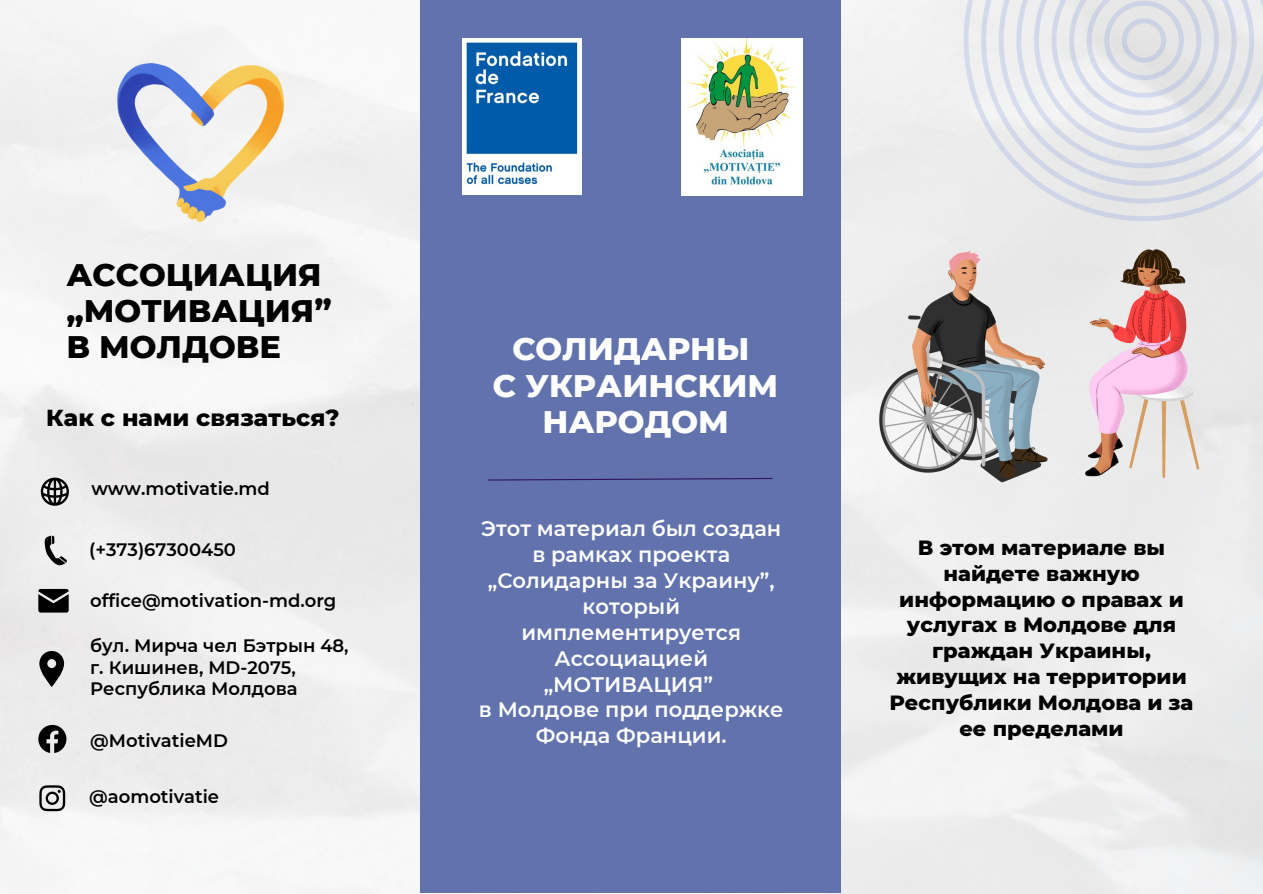
<style>
.page{position:relative;width:1263px;height:894px;background:#fff}
.page>*{position:absolute;margin:0;border:0;box-sizing:border-box;transform-origin:0 0}
.t1{font:800 31.8px/36px "Montserrat";color:#000}
.t2{font:800 31.8px/36.3px "Montserrat";color:#fff;text-align:center}
.t3{font:800 23.55px "Montserrat";color:#000}
.t4{font:600 21px/25.8px "Montserrat";color:#fff;text-align:center}
.t5{font:800 21px/25.8px "Montserrat";color:#000;text-align:center}
.t6{font:600 18px/21.3px "Montserrat";color:#000}
</style>
<div class="page">
<img style="left:0;top:0;width:1263px;height:893px">
<div style="left:420px;top:0;width:421px;height:892px;background:#6172ad"></div>
<svg style="left:963px;top:0;width:300px;height:221px;fill:#e7e8ea"></svg>
<svg style="left:488px;top:478px;width:285px;height:3px"></svg>
<svg style="left:45px;top:535px;width:22px;height:30px"></svg>
<svg style="left:38px;top:588px;width:31px;height:24px"></svg>
<svg style="left:39px;top:650px;width:25px;height:36px"></svg>
<svg style="left:39px;top:785px;width:26px;height:26px"></svg>
<svg style="left:38px;top:724px;width:28px;height:28px"></svg>
<svg style="left:41px;top:477px;width:28px;height:28px"></svg>
<img style="left:462px;top:39px;width:119px;height:155px">
<img style="left:682px;top:39px;width:120px;height:156px">
<img style="left:879px;top:252px;width:169px;height:232px">
<img style="left:1086px;top:249px;width:155px;height:228px">
<img style="left:118px;top:63px;width:166px;height:159px">
<p class="t1" style="left:66px;top:257px;width:267px">АССОЦИАЦИЯ „МОТИВАЦИЯ”<br>В МОЛДОВЕ</p>
<p class="t3" style="left:46px;top:403px;width:295px">Как с нами связаться?</p>
<p class="t6" style="left:91px;top:477px;width:180px">www.motivatie.md</p>
<p class="t6" style="left:89px;top:538px;width:148px">(+373)67300450</p>
<p class="t6" style="left:90px;top:589px;width:248px">office@motivation-md.org</p>
<p class="t6" style="left:90px;top:635px;width:260px">бул. Мирча чел Бэтрын 48, г. Кишинев, MD-2075,<br>Республика Молдова</p>
<p class="t6" style="left:90px;top:729px;width:139px">@MotivatieMD</p>
<p class="t6" style="left:89px;top:786px;width:131px">@aomotivatie</p>
<p class="t2" style="left:512px;top:330px;width:239px">СОЛИДАРНЫ</p>
<p class="t2" style="left:493px;top:367px;width:287px">С УКРАИНСКИМ<br>НАРОДОМ</p>
<p class="t4" style="left:481px;top:515px;width:302px">Этот материал был создан в рамках проекта „Солидарны за Украину”, который имплементируется<br>Ассоциацией „МОТИВАЦИЯ”</p>
<p class="t4" style="left:479px;top:696px;width:306px">в Молдове при поддержке<br>Фонда Франции.</p>
<p class="t5" style="left:890px;top:534px;width:305px">В этом материале вы найдете важную информацию о правах и услугах в Молдове для граждан Украины, живущих на территории<br>Республики Молдова и за ее пределами</p>
</div>
